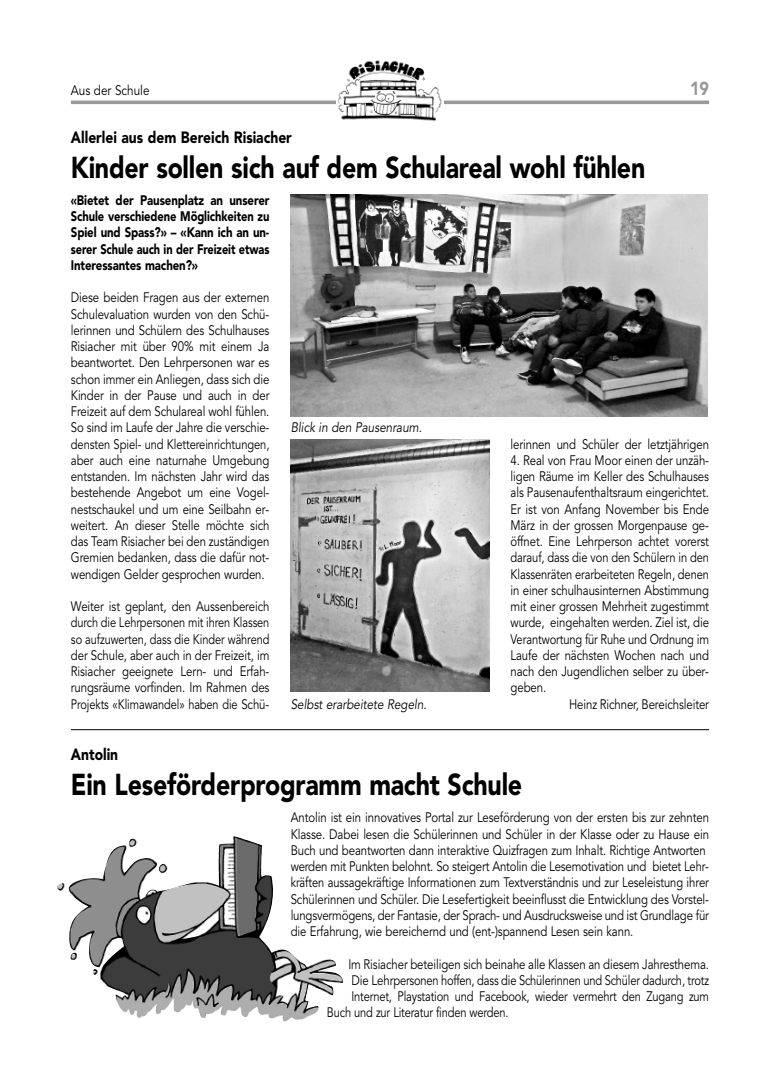
<style>
.page{position:relative;width:780px;height:1088px;background:#fff}
.page>*{position:absolute;margin:0;border:0;box-sizing:border-box;transform-origin:0 0}
.t1{font:900 30px "Avenir LT Std";letter-spacing:-.01em;color:#000;scale:.83 1}
.t2{font:900 18.75px "Avenir LT Std";color:#999;scale:.85 1}
.t3{font:900 16.25px "Avenir LT Std";color:#000;scale:.85 1}
.t4{font:13.75px/16.2px "Avenir LT Std";letter-spacing:-.01em;color:#000;text-align:justify;scale:.83 1}
.t5{font:13.75px "Avenir LT Std";letter-spacing:-.01em;color:#000;scale:.81 1}
.t6{font:900 13.75px/16.2px "Avenir LT Std";letter-spacing:-.01em;color:#000;text-align:justify;scale:.83 1}
.t7{font:italic 13.75px "Avenir LT Std";color:#000;scale:.85 1}
.t8{font:13.75px "Avenir LT Std";letter-spacing:-.01em;color:#000;scale:.85 1}
</style>
<div class="page">
<img style="left:57px;top:836px;width:286px;height:186px">
<hr style="left:71px;top:729px;width:638px;height:1px;background:#000">
<img style="left:291px;top:195px;width:416px;height:221px">
<hr style="left:71px;top:101px;width:638px;height:3px;background:#999">
<img style="left:336px;top:60px;width:107px;height:61px">
<img style="left:291px;top:439px;width:198px;height:252px">
<p class="t8" style="left:71px;top:85px;width:94px">Aus der Schule</p>
<p class="t2" style="left:690px;top:81px;width:24px">19</p>
<p class="t3" style="left:71px;top:131px;width:261px">Allerlei aus dem Bereich Risiacher</p>
<p class="t1" style="left:71px;top:156px;width:693px">Kinder sollen sich auf dem Schulareal wohl fühlen</p>
<p class="t6" style="left:71px;top:193px;width:241px">«Bietet der Pausenplatz an unserer Schule verschiedene Möglichkeiten zu Spiel und Spass?» – «Kann ich an un&shy;serer Schule auch in der Freizeit etwas Interessantes machen?»</p>
<p class="t4" style="left:71px;top:290px;width:241px">Diese beiden Fragen aus der externen Schulevaluation wurden von den Schü&shy;lerinnen und Schülern des Schulhauses Risiacher mit über 90% mit einem Ja beantwortet. Den Lehrpersonen war es schon immer ein Anliegen, dass sich die Kinder in der Pause und auch in der Freizeit auf dem Schulareal wohl fühlen.<br>So sind im Laufe der Jahre die verschie&shy;densten Spiel- und Klettereinrichtungen, aber auch eine naturnahe Umgebung entstanden. Im nächsten Jahr wird das bestehende Angebot um eine Vogel&shy;nestschaukel und um eine Seilbahn er&shy;weitert. An dieser Stelle möchte sich das Team Risiacher bei den zuständigen Gremien bedanken, dass die dafür not&shy;wendigen Gelder gesprochen wurden.</p>
<p class="t4" style="left:71px;top:599px;width:241px">Weiter ist geplant, den Aussenbereich durch die Lehrpersonen mit ihren Klassen so aufzuwerten, dass die Kinder während der Schule, aber auch in der Freizeit, im Risiacher geeignete Lern- und Erfah&shy;rungsräume vorfinden. Im Rahmen des Projekts «Klimawandel» haben die Schü-</p>
<p class="t7" style="left:291px;top:422px;width:156px">Blick in den Pausenraum.</p>
<p class="t7" style="left:291px;top:698px;width:162px">Selbst erarbeitete Regeln.</p>
<p class="t4" style="left:510px;top:437px;width:241px">lerinnen und Schüler der letztjährigen</p>
<p class="t4" style="left:510px;top:453px;width:241px">4. Real von Frau Moor einen der unzäh-</p>
<p class="t4" style="left:510px;top:469px;width:241px">ligen Räume im Keller des Schulhauses</p>
<p class="t4" style="left:510px;top:485px;width:241px">als Pausenaufenthaltsraum eingerichtet.</p>
<p class="t4" style="left:510px;top:502px;width:241px">Er ist von Anfang November bis Ende</p>
<p class="t4" style="left:510px;top:518px;width:240px">März in der grossen Morgenpause ge-</p>
<p class="t4" style="left:510px;top:534px;width:241px">öffnet. Eine Lehrperson achtet vorerst</p>
<p class="t5" style="left:510px;top:552px;width:246px">darauf, dass die von den Schülern in den</p>
<p class="t5" style="left:510px;top:568px;width:246px">Klassenräten erarbeiteten Regeln, denen</p>
<p class="t4" style="left:510px;top:583px;width:241px">in einer schulhausinternen Abstimmung</p>
<p class="t4" style="left:510px;top:599px;width:241px">mit einer grossen Mehrheit zugestimmt</p>
<p class="t4" style="left:510px;top:615px;width:241px">wurde, eingehalten werden. Ziel ist, die</p>
<p class="t5" style="left:510px;top:633px;width:246px">Verantwortung für Ruhe und Ordnung im</p>
<p class="t4" style="left:510px;top:648px;width:241px">Laufe der nächsten Wochen nach und</p>
<p class="t4" style="left:510px;top:664px;width:241px">nach den Jugendlichen selber zu über-</p>
<p class="t4" style="left:510px;top:680px;width:44px">geben.</p>
<p class="t4" style="left:569px;top:697px;width:170px">Heinz Richner, Bereichsleiter</p>
<p class="t3" style="left:71px;top:748px;width:57px">Antolin</p>
<p class="t1" style="left:71px;top:772px;width:545px">Ein Leseförderprogramm macht Schule</p>
<p class="t4" style="left:291px;top:810px;width:505px;text-align:left">Antolin ist ein innovatives Portal zur Leseförderung von der ersten bis zur zehnten Klasse. Dabei lesen die Schülerinnen und Schüler in der Klasse oder zu Hause ein Buch und beantworten dann interaktive Quizfragen zum Inhalt. Richtige Antworten werden mit Punkten belohnt. So steigert Antolin die Lesemotivation und bietet Lehr&shy;kräften aussagekräftige Informationen zum Textverständnis und zur Leseleistung ihrer Schülerinnen und Schüler. Die Lesefertigkeit beeinflusst die Entwicklung des Vorstel&shy;lungsvermögens, der Fantasie, der Sprach- und Ausdrucksweise und ist Grundlage für die Erfahrung, wie bereichernd und (ent-)spannend Lesen sein kann.</p>
<p class="t4" style="left:348px;top:957px;width:436px">Im Risiacher beteiligen sich beinahe alle Klassen an diesem Jahresthema.</p>
<p class="t4" style="left:351px;top:973px;width:432px">Die Lehrpersonen hoffen, dass die Schülerinnen und Schüler dadurch, trotz</p>
<p class="t5" style="left:351px;top:991px;width:443px">Internet, Playstation und Facebook, wieder vermehrt den Zugang zum</p>
<p class="t5" style="left:327px;top:1007px;width:226px">Buch und zur Literatur finden werden.</p>
</div>
